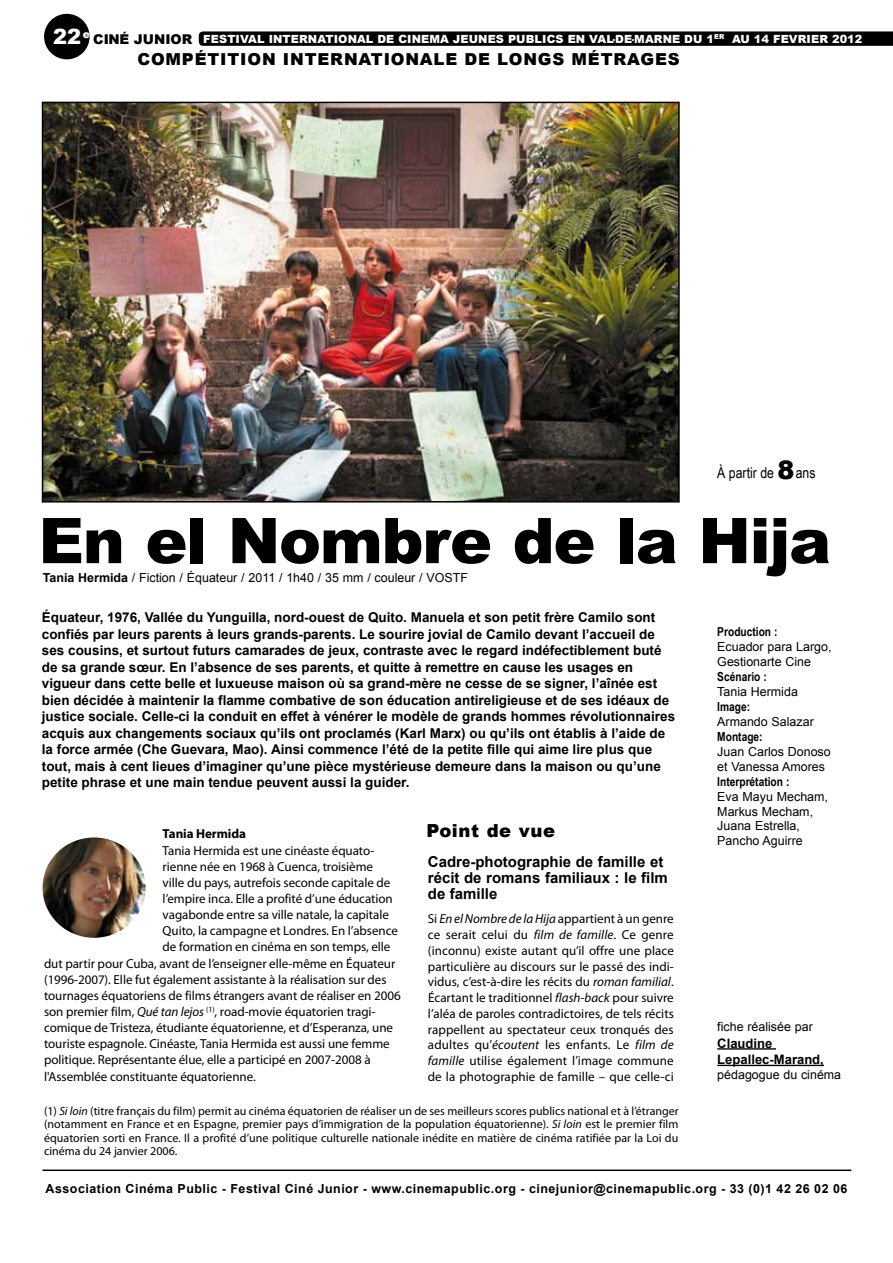
<style>
.page{position:relative;width:893px;height:1263px;background:#fff}
.page>*{position:absolute;margin:0;border:0;box-sizing:border-box;transform-origin:0 0}
.t1{font:900 63px "Arial";letter-spacing:-.02em;color:#000}
.t2{font:900 21px "Arial";color:#fff}
.t3{font:900 18px "Arial";color:#000}
.t4{font:900 16.5px "Arial";letter-spacing:.05em;color:#000}
.t5{font:700 15px/16px "Arial";color:#000}
.t6{font:15px "Arial Narrow";color:#000}
.t7{font:700 13.5px/16.5px "Arial";color:#000}
.t8{font:900 13.5px "Arial";color:#000}
.t9{font:13.05px/15.8px "Myriad Pro";letter-spacing:-.005em;color:#000;text-align:justify}
.t10{font:700 13.05px/16.5px "Arial";color:#000}
.t11{font:700 13.05px "Myriad Pro";letter-spacing:-.005em;color:#000}
.t12{font:12.45px/15px "Arial";color:#000}
.t13{font:700 12.45px "Arial";letter-spacing:.04em;color:#000}
.t14{font:700 12.45px "Arial Narrow";color:#000}
.t15{font:12px/13.5px "Myriad Pro";color:#000;text-align:justify}
.t16{font:900 11.25px "Arial";letter-spacing:.01em;color:#fff}
.s1{font-family:"Arial";font-weight:900;font-size:25.5px}
.s2{font-weight:700}
.s3{font-style:italic}
</style>
<div class="page">
<hr style="left:43px;top:1169px;width:808px;height:2px;background:#000">
<img style="left:45px;top:105px;width:632px;height:394px">
<div style="left:42px;top:102px;width:638px;height:400px;border:2px solid #000"></div>
<hr style="left:717px;top:1048px;width:59px;height:1px;background:#000">
<hr style="left:717px;top:1065px;width:107px;height:1px;background:#000">
<img style="left:43px;top:837px;width:103px;height:101px">
<div style="left:44px;top:14px;width:46px;height:45px;background:#000;border-radius:50%"></div>
<svg style="left:199px;top:31px;width:694px;height:15px;background:#0b0b0b"></svg>
<h2 class="t2" style="left:53px;top:21px;width:30px">22</h2>
<p class="t16" style="left:732px;top:31px;width:132px">AU 14 FEVRIER 2012</p>
<p class="t8" style="left:83px;top:29px;width:20px"><sup>E</sup> CIN</p>
<p class="t8" style="left:120px;top:29px;width:74px">É JUNIOR</p>
<p class="t4" style="left:137px;top:47px;width:478px">COMPÉTITION INTERNATIONALE DE LONGS MÉTRA</p>
<p class="t4" style="left:640px;top:47px;width:40px">GES</p>
<p class="t16" style="left:203px;top:31px;width:523px">FESTIVAL INTERNATIONAL DE CIN EMA JEUNES PUBLICS EN VAL-DE-MARNE DU 1<sup>ER</sup></p>
<p class="t6" style="left:717px;top:464px;width:100px">À partir de <span class="s1">8</span>ans</p>
<h1 class="t1" style="left:39px;top:495px;width:794px">EN EL NOMBRE DE LA HIJA</h1>
<p class="t12" style="left:43px;top:570px;width:427px"><span class="s2">Tania Hermida</span> / Fiction / Équateur / 2011 / 1h40 / 35 mm / couleur / VOSTF</p>
<p class="t7" style="left:42px;top:609px;width:635px">équateur, 1976, Vallée du Yunguilla, nord-ouest de Quito. Manuela et son petit frère Camilo sont confiés par leurs parents à leurs grands-parents. Le sourire jovial de Camilo devant l’accueil de ses cousins, et surtout futurs camarades de jeux, contraste avec le regard indéfectiblement buté de sa grande sœur. En l’absence de ses parents, et quitte à remettre en cause les usages en vigueur dans cette belle et luxueuse maison où sa grand-mère ne cesse de se signer, l’aînée est bien décidée à maintenir la flamme combative de son éducation antireligieuse et de ses idéaux de justice sociale. Celle-ci la conduit en effet à vénérer le modèle de grands hommes révolutionnaires acquis aux changements sociaux qu’ils ont proclamés (Karl Marx) ou qu’ils ont établis à l’aide de la force armée (Che Guevara, Mao). Ainsi commence l’été de la petite fille qui aime lire plus que tout, mais à cent lieues d’imaginer qu’une pièce mystérieuse demeure dans la maison ou qu’une petite phrase et une main tendue peuvent aussi la guider.</p>
<p class="t11" style="left:163px;top:825px;width:85px">Tania Hermida</p>
<p class="t9" style="left:163px;top:842px;width:213px">Tania Hermida est une cinéaste équato-</p>
<p class="t9" style="left:163px;top:858px;width:212px">rienne née en 1968 à Cuenca, troisième</p>
<p class="t9" style="left:163px;top:874px;width:229px">ville du pays, autrefois seconde capitale de</p>
<p class="t9" style="left:163px;top:890px;width:232px">l’empire inca. Elle a profité d’une éducation</p>
<p class="t9" style="left:163px;top:907px;width:228px">vagabonde entre sa ville natale, la capitale</p>
<p class="t9" style="left:163px;top:923px;width:237px">Quito, la campagne et Londres. En l’absence</p>
<p class="t9" style="left:163px;top:939px;width:229px">de formation en cinéma en son temps, elle</p>
<p class="t9" style="left:44px;top:955px;width:353px">dut partir pour Cuba, avant de l’enseigner elle-même en équateur</p>
<p class="t9" style="left:44px;top:971px;width:344px">(1996-2007). Elle fut également assistante à la réalisation sur des</p>
<p class="t9" style="left:44px;top:987px;width:358px">tournages équatoriens de films étrangers avant de réaliser en 2006</p>
<p class="t9" style="left:44px;top:1003px;width:333px">son premier film, <span class="s3">Qué tan lejos</span> <sup>(1)</sup>, road-movie équatorien tragi-</p>
<p class="t9" style="left:44px;top:1019px;width:351px">comique de Tristeza, étudiante équatorienne, et d’Esperanza, une</p>
<p class="t9" style="left:44px;top:1036px;width:347px">touriste espagnole. Cinéaste, Tania Hermida est aussi une femme</p>
<p class="t9" style="left:44px;top:1052px;width:328px">politique. Représentante élue, elle a participé en 2007-2008 à</p>
<p class="t9" style="left:44px;top:1068px;width:213px">l'Assemblée constituante équatorienne.</p>
<h3 class="t3" style="left:426px;top:817px;width:130px">POINT DE VUE</h3>
<p class="t5" style="left:428px;top:854px;width:242px">Cadre-photographie de famille et récit de romans familiaux : le film de famille</p>
<p class="t9" style="left:428px;top:911px;width:248px">Si <span class="s3">En el Nombre de la Hija</span> appartient à un genre ce serait celui du <span class="s3">film de famille</span>. Ce genre (inconnu) existe autant qu’il offre une place particulière au discours sur le passé des indi&shy;vidus, c’est-à-dire les récits du <span class="s3">roman familial</span>. écartant le traditionnel <span class="s3">flash-back</span> pour suivre l’aléa de paroles contradictoires, de tels récits rappellent au spectateur ceux tronqués des adultes qu’<span class="s3">écoutent</span> les enfants. Le <span class="s3">film de famille</span> utilise également l’image commune de la photographie de famille – que celle-ci</p>
<p class="t15" style="left:44px;top:1104px;width:636px">(1) <span class="s3">Si loin</span> (titre français du film) permit au cinéma équatorien de réaliser un de ses meilleurs scores publics national et à l’étranger (notamment en France et en Espagne, premier pays d’immigration de la population équatorienne). <span class="s3">Si loin</span> est le premier film équatorien sorti en France. Il a profité d’une politique culturelle nationale inédite en matière de cinéma ratifiée par la Loi du cinéma du 24 janvier 2006.</p>
<p class="t14" style="left:717px;top:625px;width:62px">Production :</p>
<p class="t12" style="left:717px;top:639px;width:116px">Ecuador para Largo,<br>Gestionarte Cine</p>
<p class="t14" style="left:717px;top:669px;width:51px">Scénario :</p>
<p class="t12" style="left:717px;top:684px;width:82px">Tania Hermida</p>
<p class="t14" style="left:717px;top:699px;width:34px">Image:</p>
<p class="t12" style="left:717px;top:714px;width:98px">Armando Salazar</p>
<p class="t14" style="left:717px;top:729px;width:47px">Montage:</p>
<p class="t12" style="left:717px;top:744px;width:115px">Juan Carlos Donoso et Vanessa Amores</p>
<p class="t14" style="left:717px;top:774px;width:74px">Interprétation :</p>
<p class="t12" style="left:717px;top:789px;width:112px">Eva Mayu Mecham,<br>Markus Mecham,<br>Juana Estrella,<br>Pancho Aguirre</p>
<p class="t12" style="left:717px;top:1019px;width:97px">fiche réalisée par</p>
<p class="t10" style="left:717px;top:1035px;width:108px">Claudine<br>Lepallec-Marand,</p>
<p class="t12" style="left:717px;top:1067px;width:125px">pédagogue du cinéma</p>
<p class="t13" style="left:46px;top:1181px;width:803px">Association Cinéma Public - Festival Ciné Junior - www.cinemapublic.org - cinejunior@cinemapublic.org - 33 (0)1 42 26 02 06</p>
</div>
